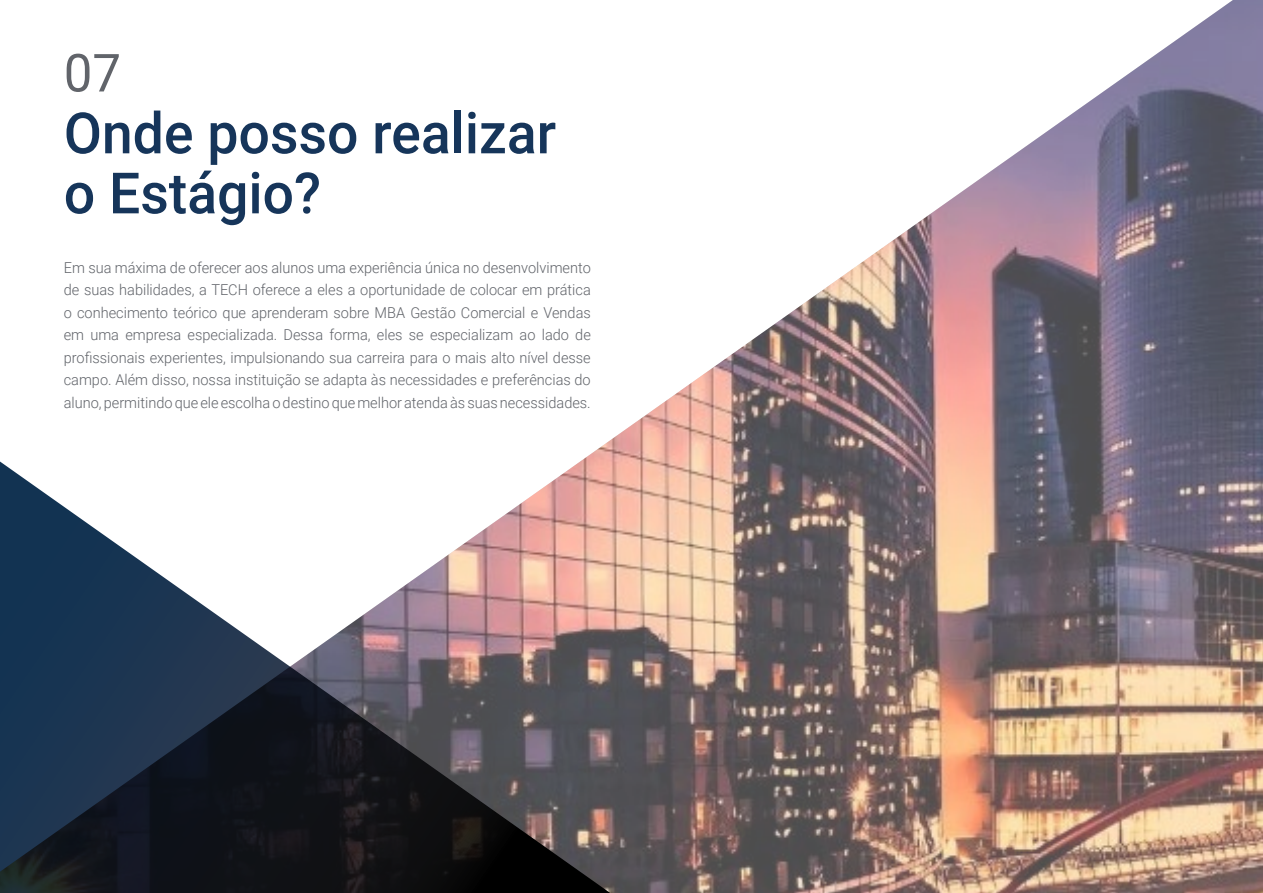
<style>
.page{position:relative;width:1263px;height:893px;background:#fff}
.page>*{position:absolute;margin:0;border:0;box-sizing:border-box;transform-origin:0 0}
.t1{font:500 57px/60px "Roboto";color:#16355a}
.t2{font:52.5px "Roboto";color:#61646a}
.t3{font:300 15px/22.5px "Roboto";color:#61646a;text-align:justify}
</style>
<div class="page">
<img style="left:602px;top:0;width:661px;height:893px">
<svg style="left:0;top:446px;width:640px;height:447px"></svg>
<h2 class="t2" style="left:64px;top:36px;width:59px">07</h2>
<h1 class="t1" style="left:64px;top:101px;width:494px">Onde posso realizar o Estágio?</h1>
<p class="t3" style="left:64px;top:255px;width:529px">Em sua máxima de oferecer aos alunos uma experiência única no desenvolvimento de suas habilidades, a TECH oferece a eles a oportunidade de colocar em prática o conhecimento teórico que aprenderam sobre MBA Gestão Comercial e Vendas em uma empresa especializada. Dessa forma, eles se especializam ao lado de profissionais experientes, impulsionando sua carreira para o mais alto nível desse campo. Além disso, nossa instituição se adapta às necessidades e preferências do aluno, permitindo que ele escolha o destino que melhor atenda às suas necessidades.</p>
</div>
